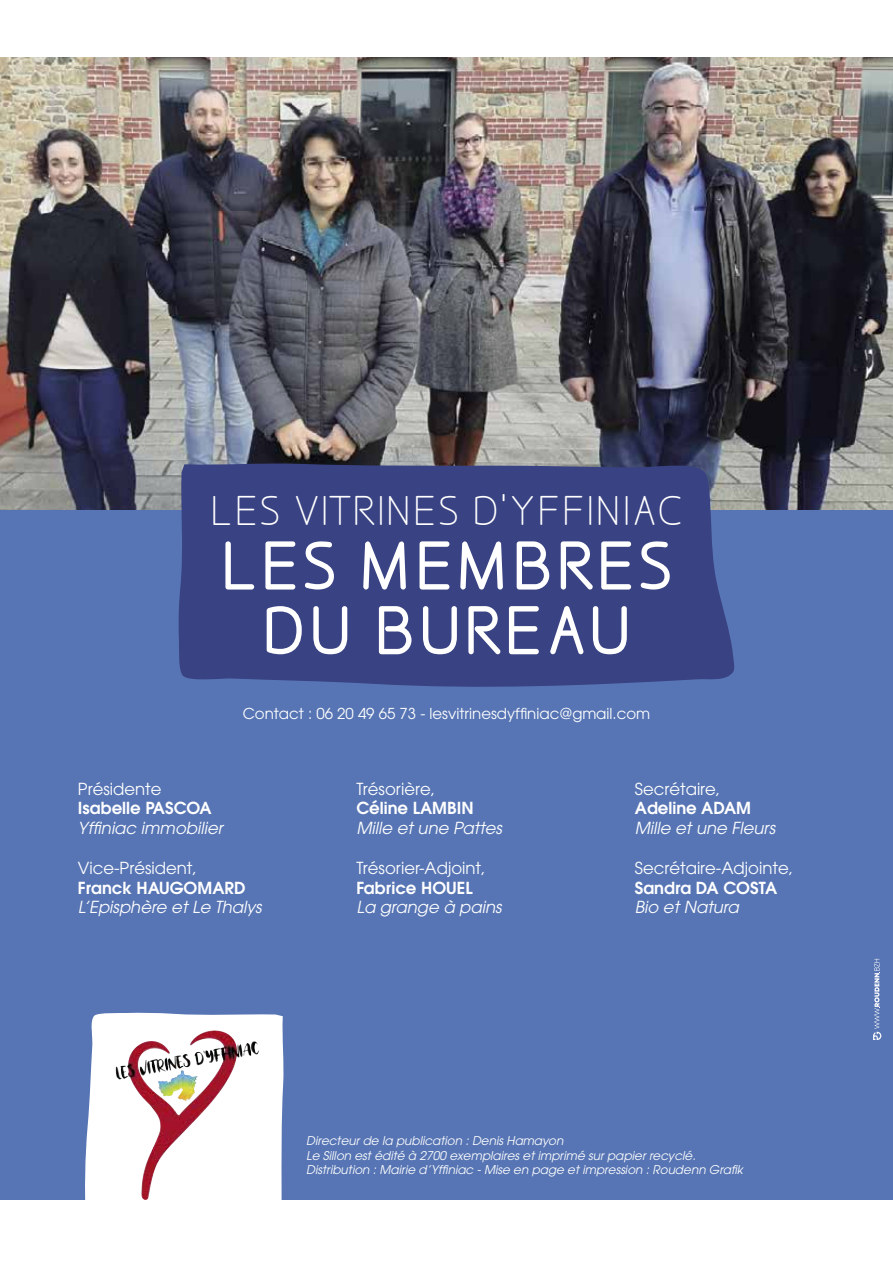
<style>
.page{position:relative;width:893px;height:1263px;background:#fff}
.page>*{position:absolute;margin:0;border:0;box-sizing:border-box;transform-origin:0 0}
.t1{font:500 72.9px/64.7px "Designio";letter-spacing:.025em;color:#fff;text-align:center}
.t2{font:44.1px "Designio";letter-spacing:.025em;color:#fff}
.t3{font:italic 16.5px "Avant Garde";color:#fff}
.t4{font:16.5px "Avant Garde";color:#fff}
.t5{font:600 16.5px "Avant Garde";color:#fff}
.t6{font:15px "Avant Garde";color:#fff}
.t7{font:italic 12px/14.4px "Avant Garde";color:#fff}
</style>
<div class="page">
<div style="left:0;top:57px;width:893px;height:1143px;background:#5775b4"></div>
<img style="left:0;top:57px;width:893px;height:452px">
<svg style="left:178px;top:462px;width:557px;height:225px;background:#3b4584"></svg>
<svg style="left:85px;top:1012px;width:199px;height:188px;background:#e8dbde"></svg>
<img style="left:190px;top:1030px;width:23px;height:16px">
<svg style="left:873px;top:959px;width:8px;height:81px"></svg>
<h2 class="t2" style="left:210px;top:487px;width:475px">LES VITRINES D’YFFINIAC</h2>
<h1 class="t1" style="left:220px;top:535px;width:454px">LES MEMBRES<br>DU BUREAU</h1>
<p class="t6" style="left:243px;top:705px;width:409px">Contact : 06 20 49 65 73 - lesvitrinesdyffiniac@gmail.com</p>
<h3 class="t4" style="left:78px;top:779px;width:85px">Présidente</h3>
<h3 class="t5" style="left:78px;top:797px;width:135px">Isabelle PASCOA</h3>
<h3 class="t3" style="left:78px;top:818px;width:146px">Yffiniac immobilier</h3>
<h3 class="t4" style="left:78px;top:858px;width:121px">Vice-Président,</h3>
<h3 class="t5" style="left:78px;top:877px;width:169px">Franck HAUGOMARD</h3>
<h3 class="t3" style="left:78px;top:898px;width:185px">L’Episphère et Le Thalys</h3>
<h3 class="t4" style="left:356px;top:779px;width:80px">Trésorière,</h3>
<h3 class="t5" style="left:356px;top:797px;width:119px">Céline LAMBIN</h3>
<h3 class="t3" style="left:356px;top:818px;width:147px">Mille et une Pattes</h3>
<h3 class="t4" style="left:356px;top:858px;width:131px">Trésorier-Adjoint,</h3>
<h3 class="t5" style="left:356px;top:877px;width:118px">Fabrice HOUEL</h3>
<h3 class="t3" style="left:356px;top:898px;width:147px">La grange à pains</h3>
<h3 class="t4" style="left:635px;top:779px;width:87px">Secrétaire,</h3>
<h3 class="t5" style="left:635px;top:797px;width:118px">Adeline ADAM</h3>
<h3 class="t3" style="left:635px;top:818px;width:142px">Mille et une Fleurs</h3>
<h3 class="t4" style="left:635px;top:858px;width:160px">Secrétaire-Adjointe,</h3>
<h3 class="t5" style="left:635px;top:877px;width:144px">Sandra DA COSTA</h3>
<h3 class="t3" style="left:635px;top:898px;width:106px">Bio et Natura</h3>
<p class="t7" style="left:306px;top:1134px;width:438px">Directeur de la publication : Denis Hamayon<br>Le Sillon est édité à 2700 exemplaires et imprimé sur papier recyclé.<br>Distribution : Mairie d’Yffiniac - Mise en page et impression : Roudenn Grafik</p>
</div>
